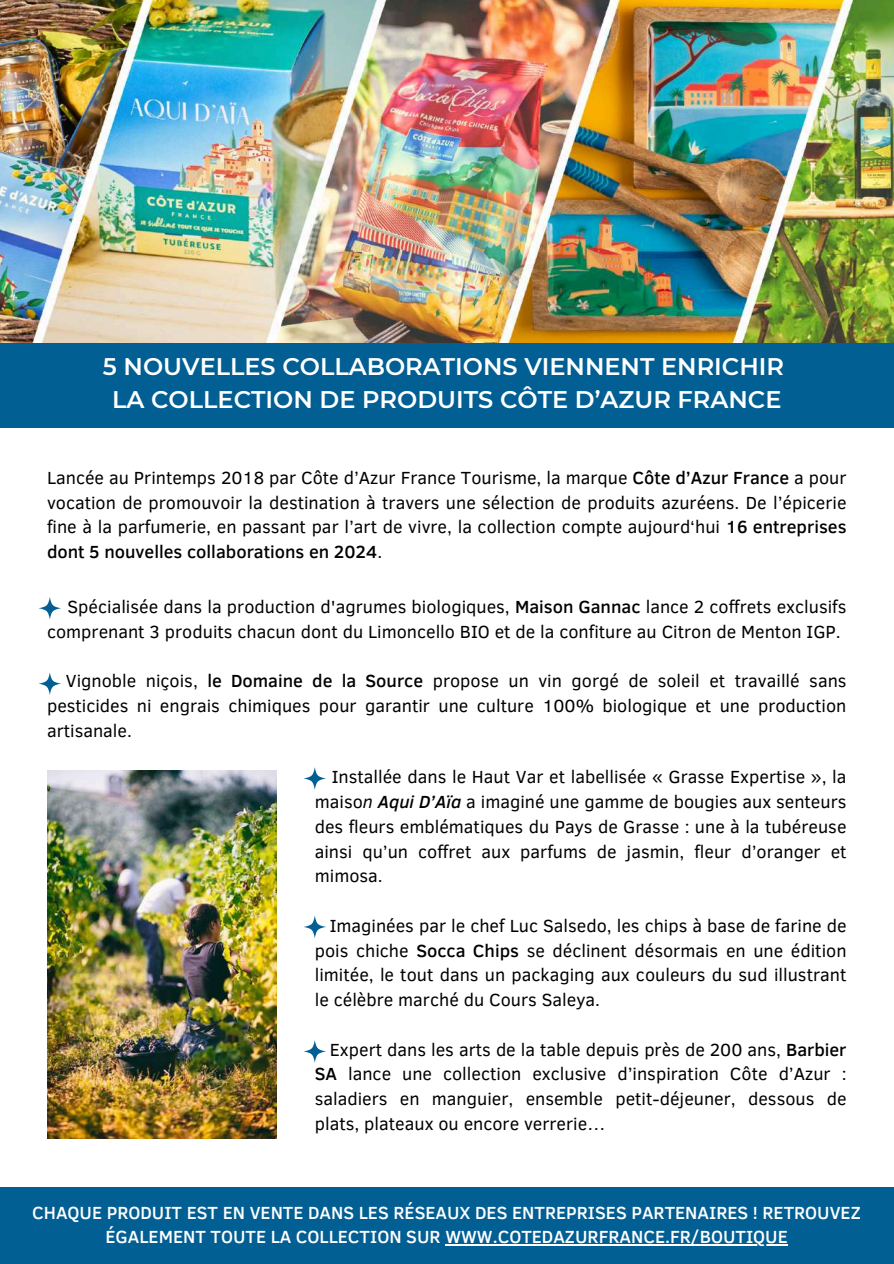
<style>
.page{position:relative;width:894px;height:1264px;background:#fff}
.page>*{position:absolute;margin:0;border:0;box-sizing:border-box;transform-origin:0 0}
.t1{font:600 24px/32.7px "Montserrat";color:#fff;text-align:center}
.t2{font:18px/24.8px "Clear Sans";color:#000;text-align:justify}
.t3{font:500 18px/24.8px "Clear Sans";color:#fff;text-align:center}
.s1{font-weight:500}
.s2{font-style:italic}
.s3{font-weight:500;font-style:italic}
</style>
<div class="page">
<div style="left:0;top:1187px;width:893px;height:76px;background:#025f94"></div>
<hr style="left:445px;top:1244px;width:343px;height:1px;background:#fff">
<img style="left:0;top:0;width:893px;height:343px">
<div style="left:0;top:343px;width:893px;height:85px;background:#025f94"></div>
<img style="left:47px;top:770px;width:229px;height:368px">
<svg style="left:38px;top:597px;width:23px;height:22px"></svg>
<svg style="left:303px;top:915px;width:23px;height:23px"></svg>
<svg style="left:38px;top:672px;width:23px;height:23px"></svg>
<svg style="left:303px;top:767px;width:23px;height:22px"></svg>
<svg style="left:303px;top:1040px;width:23px;height:22px"></svg>
<h1 class="t1" style="left:103px;top:350px;width:682px">5 NOUVELLES COLLABORATIONS VIENNENT ENRICHIR<br>LA COLLECTION DE PRODUITS CÔTE D’AZUR FRANCE</h1>
<p class="t2" style="left:47px;top:464px;width:800px">Lancée au Printemps 2018 par Côte d’Azur France Tourisme, la marque <span class="s1">Côte d’Azur France</span> a pour vocation de promouvoir la destination à travers une sélection de produits azuréens. De l’épicerie fine à la parfumerie, en passant par l’art de vivre, la collection compte aujourd‘hui <span class="s1">16 entreprises dont 5 nouvelles collaborations en 2024</span>.</p>
<p class="t2" style="left:47px;top:593px;width:800px;text-indent:20px">Spécialisée dans la production d'agrumes biologiques, <span class="s1">Maison Gannac</span> lance 2 coffrets exclusifs comprenant 3 produits chacun dont du Limoncello BIO et de la confiture au Citron de Menton IGP.</p>
<p class="t2" style="left:47px;top:667px;width:800px;text-indent:19px">Vignoble niçois, <span class="s1">le Domaine de la Source</span> propose un vin gorgé de soleil et travaillé sans pesticides ni engrais chimiques pour garantir une culture 100% biologique et une production artisanale.</p>
<p class="t2" style="left:315px;top:763px;width:533px;text-indent:17px">Installée dans le Haut Var et labellisée « Grasse Expertise », la maiso<span class="s2">n</span> <span class="s3">Aqui D’Aïa</span> a imaginé une gamme de bougies aux senteurs des fleurs emblématiques du Pays de Grasse : une à la tubéreuse ainsi qu’un coffret aux parfums de jasmin, fleur d’oranger et mimosa.</p>
<p class="t2" style="left:315px;top:912px;width:533px;text-indent:15px">Imaginées par le chef Luc Salsedo, les chips à base de farine de pois chiche <span class="s1">Socca Chips</span> se déclinent désormais en une édition limitée, le tout dans un packaging aux couleurs du sud illustrant le célèbre marché du Cours Saleya.</p>
<p class="t2" style="left:315px;top:1036px;width:533px;text-indent:15px">Expert dans les arts de la table depuis près de 200 ans, <span class="s1">Barbier SA</span> lance une collection exclusive d’inspiration Côte d’Azur : saladiers en manguier, ensemble petit-déjeuner, dessous de plats, plateaux ou encore verrerie…</p>
<p class="t3" style="left:32px;top:1198px;width:829px">CHAQUE PRODUIT EST EN VENTE DANS LES RÉSEAUX DES ENTREPRISES PARTENAIRES ! RETROUVEZ<br>ÉGALEMENT TOUTE LA COLLECTION SUR WWW.COTEDAZURFRANCE.FR/BOUTIQUE</p>
</div>
